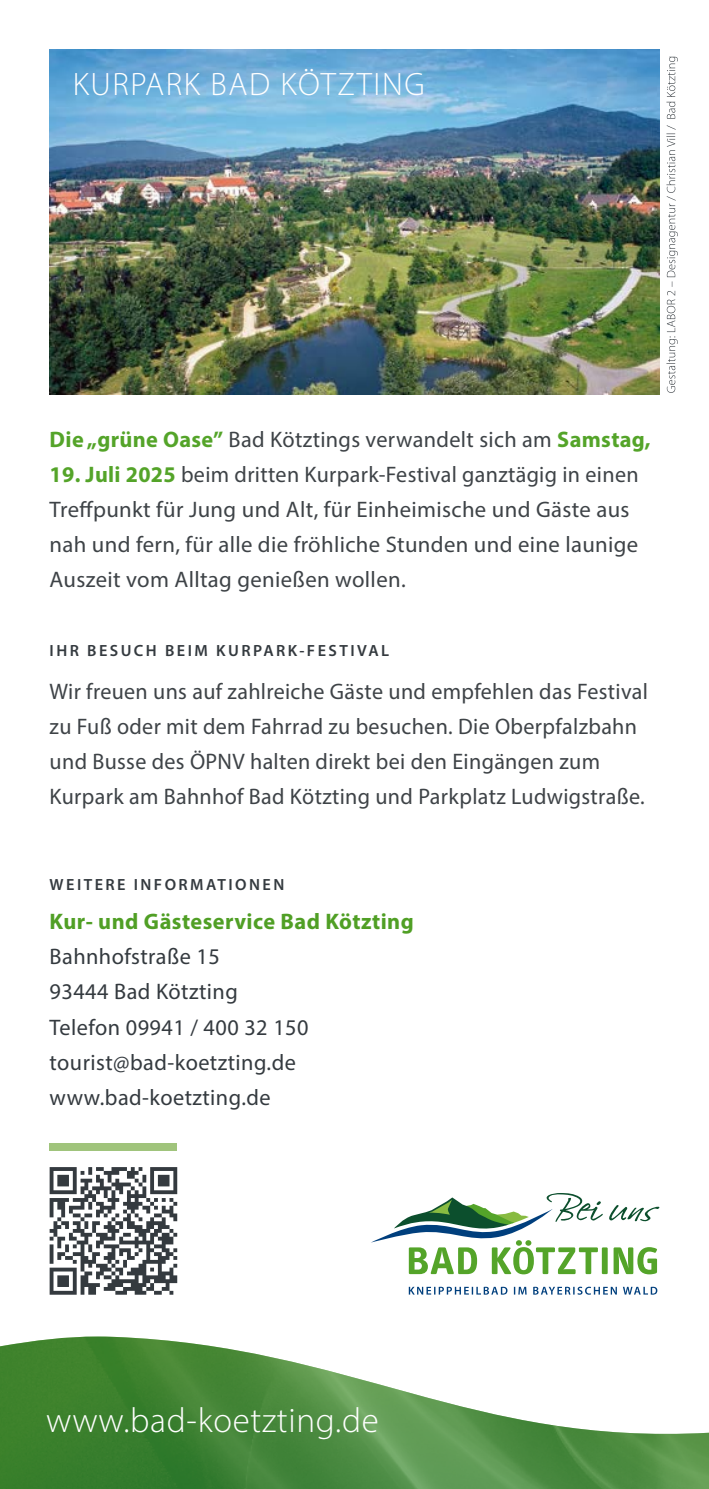
<style>
.page{position:relative;width:709px;height:1489px;background:#fff}
.page>*{position:absolute;margin:0;border:0;box-sizing:border-box;transform-origin:0 0}
.t1{font:300 35px "Myriad Pro";letter-spacing:.02em;color:#fff}
.t2{font:300 32.5px "Myriad Pro";letter-spacing:.05em;color:#fff}
.t3{font:22.5px/35px "Myriad Pro";letter-spacing:.015em;color:#3e4347}
.t4{font:22.5px/35px "Myriad Pro";letter-spacing:.02em;color:#343a3f}
.t5{font:700 22.5px "Myriad Pro";letter-spacing:.02em;color:#509f25}
.t6{font:600 16.25px "Myriad Pro";letter-spacing:.15em;color:#343a3f}
.s1{font-weight:700;color:#54a429}
</style>
<div class="page">
<img style="left:0;top:1336px;width:709px;height:152px">
<div style="left:50px;top:1143px;width:127px;height:7px;background:#a0c47c"></div>
<svg style="left:666px;top:57px;width:11px;height:336px"></svg>
<svg style="left:409px;top:1286px;width:248px;height:8px"></svg>
<div style="left:602px;top:1247px;width:5px;height:26px;background:#54a429"></div>
<svg style="left:613px;top:1247px;width:44px;height:27px"></svg>
<svg style="left:609px;top:1205px;width:50px;height:16px"></svg>
<svg style="left:371px;top:1193px;width:232px;height:81px"></svg>
<img style="left:50px;top:50px;width:609px;height:344px">
<svg style="left:50px;top:1167px;width:127px;height:127px"></svg>
<h2 class="t2" style="left:73px;top:65px;width:353px">KURPARK BAD KÖTZTING</h2>
<p class="t3" style="left:50px;top:421px;width:602px"><span class="s1">Die „grüne Oase”</span> Bad Kötztings verwandelt sich am <span class="s1">Samstag,</span></p>
<p class="t3" style="left:50px;top:456px;width:590px"><span class="s1">19. Juli 2025</span> beim dritten Kurpark-Festival ganztägig in einen Treffpunkt für Jung und Alt, für Einheimische und Gäste aus nah und fern, für alle die fröhliche Stunden und eine launige Auszeit vom Alltag genießen wollen.</p>
<p class="t6" style="left:50px;top:640px;width:341px">IHR BESUCH BEIM KURPARK-FESTIVAL</p>
<p class="t3" style="left:50px;top:673px;width:600px">Wir freuen uns auf zahlreiche Gäste und empfehlen das Festival zu Fuß oder mit dem Fahrrad zu besuchen. Die Oberpfalzbahn und Busse des ÖPNV halten direkt bei den Eingängen zum Kurpark am Bahnhof Bad Kötzting und Parkplatz Ludwigstraße.</p>
<p class="t6" style="left:50px;top:873px;width:236px">WEITERE INFORMATIONEN</p>
<p class="t5" style="left:50px;top:907px;width:365px">Kur- und Gästeservice Bad Kötzting</p>
<p class="t4" style="left:50px;top:939px;width:260px">Bahnhofstraße 15<br>93444 Bad Kötzting<br>Telefon 09941 / 400 32 150 tourist@bad-koetzting.de www.bad-koetzting.de</p>
<h1 class="t1" style="left:46px;top:1399px;width:334px">www.bad-koetzting.de</h1>
</div>
